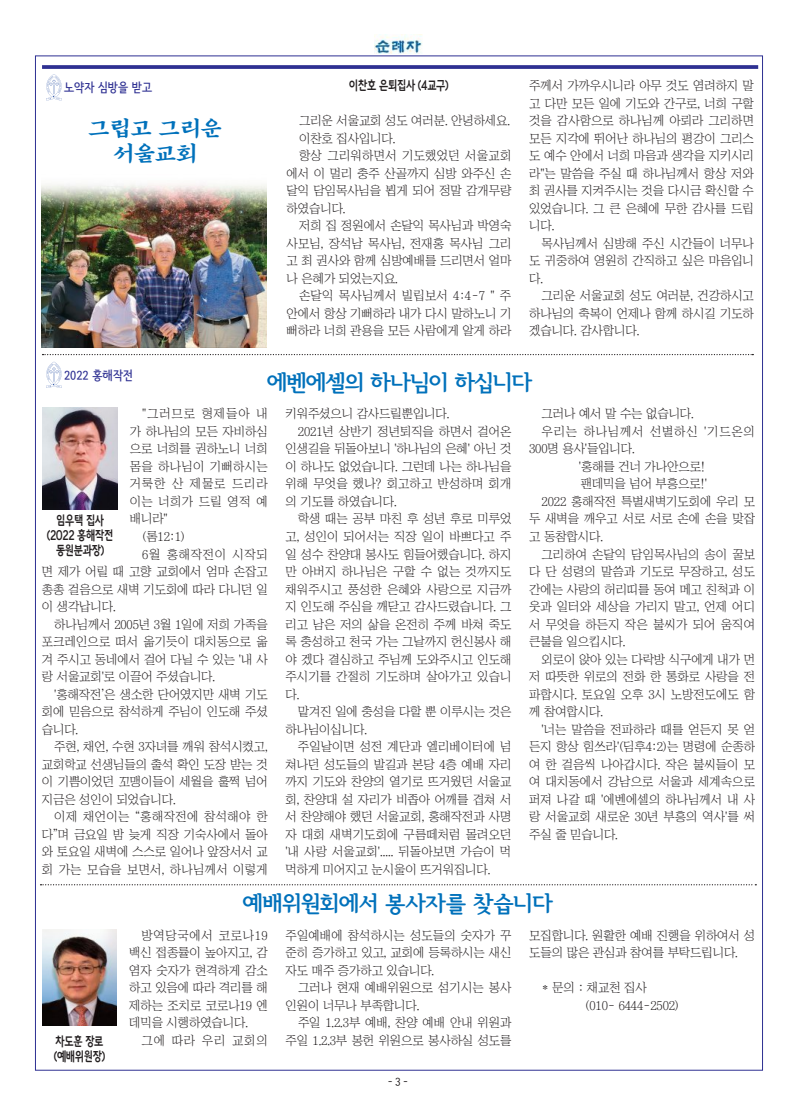
<style>
.page{position:relative;width:798px;height:1117px;background:#fff}
.page>*{position:absolute;margin:0;border:0;box-sizing:border-box;transform-origin:0 0}
.t1{font:22.5px "Seoul Hangang EB";letter-spacing:-.01em;color:#0071bb}
.t2{font:22.5px "Mapo Agape";letter-spacing:-.025em;color:#0071bb}
.t3{font:12.5px/17.5px "Chosunilbo NM";letter-spacing:-.01em;color:#231f20;text-align:justify}
.t4{font:12.5px "Goyang Deogyang B";letter-spacing:-.025em;color:#231f20;scale:.8 1}
.t5{font:12.5px/17.5px "Chosunilbo NM";letter-spacing:.06em;color:#231f20}
.t6{font:12.5px "Se N CB";color:#2e3092}
</style>
<div class="page">
<img style="left:375px;top:34px;width:47px;height:19px">
<svg style="left:42px;top:65px;width:715px;height:4px;background:#3a3c98"></svg>
<svg style="left:46px;top:361px;width:16px;height:27px"></svg>
<svg style="left:46px;top:74px;width:16px;height:26px"></svg>
<img style="left:43px;top:407px;width:74px;height:102px">
<img style="left:42px;top:184px;width:224px;height:163px">
<svg style="left:42px;top:354px;width:711px;height:1px"></svg>
<svg style="left:40px;top:884px;width:716px;height:1px"></svg>
<img style="left:42px;top:929px;width:75px;height:96px">
<p class="t6" style="left:64px;top:81px;width:89px">노약자 심방을 받고</p>
<p class="t2" style="left:88px;top:118px;width:135px">그립고 그리운</p>
<p class="t2" style="left:113px;top:143px;width:86px">서울교회</p>
<p class="t6" style="left:64px;top:369px;width:70px">2022 홍해작전</p>
<p class="t4" style="left:349px;top:78px;width:126px">이찬호 은퇴집사 (4교구)</p>
<p class="t3" style="left:299px;top:112px;width:212px">그리운 서울교회 성도 여러분. 안녕하세요.</p>
<p class="t3" style="left:299px;top:129px;width:98px">이찬호 집사입니다.</p>
<p class="t3" style="left:286px;top:147px;width:226px;text-indent:12px">항상 그리워하면서 기도했었던 서울교회 에서 이 멀리 충주 산골까지 심방 와주신 손 달익 담임목사님을 뵙게 되어 정말 감개무량 하였습니다.</p>
<p class="t3" style="left:286px;top:217px;width:226px;text-indent:12px">저희 집 정원에서 손달익 목사님과 박영숙 사모님, 장석남 목사님, 전재홍 목사님 그리 고 최 권사와 함께 심방예배를 드리면서 얼마 나 은혜가 되었는지요.</p>
<p class="t3" style="left:286px;top:287px;width:226px;text-indent:12px">손달익 목사님께서 빌립보서 4:4-7 " 주 안에서 항상 기뻐하라 내가 다시 말하노니 기 뻐하라 너희 관용을 모든 사람에게 알게 하라</p>
<p class="t3" style="left:529px;top:77px;width:226px">주께서 가까우시니라 아무 것도 염려하지 말 고 다만 모든 일에 기도와 간구로, 너희 구할 것을 감사함으로 하나님께 아뢰라 그리하면 모든 지각에 뛰어난 하나님의 평강이 그리스 도 예수 안에서 너희 마음과 생각을 지키시리 라"는 말씀을 주실 때 하나님께서 항상 저와 최 권사를 지켜주시는 것을 다시금 확신할 수 있었습니다. 그 큰 은혜에 무한 감사를 드립 니다.</p>
<p class="t3" style="left:529px;top:234px;width:226px;text-indent:12px">목사님께서 심방해 주신 시간들이 너무나 도 귀중하여 영원히 간직하고 싶은 마음입니 다.</p>
<p class="t3" style="left:529px;top:287px;width:226px;text-indent:12px">그리운 서울교회 성도 여러분, 건강하시고 하나님의 축복이 언제나 함께 하시길 기도하 겠습니다. 감사합니다.</p>
<p class="t1" style="left:267px;top:371px;width:266px">에벤에셀의 하나님이 하십니다</p>
<p class="t3" style="left:130px;top:405px;width:139px;text-indent:12px">"그러므로 형제들아 내 가 하나님의 모든 자비하심 으로 너희를 권하노니 너희 몸을 하나님이 기뻐하시는 거룩한 산 제물로 드리라 이는 너희가 드릴 영적 예 배니라"</p>
<p class="t3" style="left:142px;top:527px;width:44px">(롬12:1)</p>
<p class="t3" style="left:42px;top:545px;width:227px;text-indent:100px">6월 홍해작전이 시작되 면 제가 어릴 때 고향 교회에서 엄마 손잡고 총총 걸음으로 새벽 기도회에 따라 다니던 일 이 생각납니다.</p>
<p class="t3" style="left:42px;top:615px;width:227px;text-indent:12px">하나님께서 2005년 3월 1일에 저희 가족을 포크레인으로 떠서 옮기듯이 대치동으로 옮 겨 주시고 동네에서 걸어 다닐 수 있는 '내 사 랑 서울교회'로 이끌어 주셨습니다.</p>
<p class="t3" style="left:42px;top:685px;width:227px;text-indent:12px">'홍해작전’은 생소한 단어였지만 새벽 기도 회에 믿음으로 참석하게 주님이 인도해 주셨 습니다.</p>
<p class="t3" style="left:42px;top:737px;width:227px;text-indent:12px">주현, 채언, 수현 3자녀를 깨워 참석시켰고, 교회학교 선생님들의 출석 확인 도장 받는 것 이 기쁨이었던 꼬맹이들이 세월을 훌쩍 넘어 지금은 성인이 되었습니다.</p>
<p class="t3" style="left:42px;top:807px;width:227px;text-indent:12px">이제 채언이는 “홍해작전에 참석해야 한 다”며 금요일 밤 늦게 직장 기숙사에서 돌아 와 토요일 새벽에 스스로 일어나 앞장서서 교 회 가는 모습을 보면서, 하나님께서 이렇게</p>
<p class="t4" style="left:56px;top:513px;width:61px">임우택 집사</p>
<p class="t4" style="left:47px;top:528px;width:84px">(2022 홍해작전</p>
<p class="t4" style="left:56px;top:543px;width:62px">동원분과장)</p>
<p class="t3" style="left:285px;top:405px;width:165px">키워주셨으니 감사드릴뿐입니다.</p>
<p class="t3" style="left:285px;top:422px;width:227px;text-indent:12px">2021년 상반기 정년퇴직을 하면서 걸어온 인생길을 뒤돌아보니 '하나님의 은혜' 아닌 것 이 하나도 없었습니다. 그런데 나는 하나님을 위해 무엇을 했나? 회고하고 반성하며 회개 의 기도를 하였습니다.</p>
<p class="t3" style="left:285px;top:510px;width:227px;text-indent:12px">학생 때는 공부 마친 후 성년 후로 미루었 고, 성인이 되어서는 직장 일이 바쁘다고 주 일 성수 찬양대 봉사도 힘들어했습니다. 하지 만 아버지 하나님은 구할 수 없는 것까지도 채워주시고 풍성한 은혜와 사랑으로 지금까 지 인도해 주심을 깨닫고 감사드렸습니다. 그 리고 남은 저의 삶을 온전히 주께 바쳐 죽도 록 충성하고 천국 가는 그날까지 헌신봉사 해 야 겠다 결심하고 주님께 도와주시고 인도해 주시기를 간절히 기도하며 살아가고 있습니 다.</p>
<p class="t3" style="left:285px;top:702px;width:227px;text-indent:12px">맡겨진 일에 충성을 다할 뿐 이루시는 것은 하나님이십니다.</p>
<p class="t3" style="left:285px;top:737px;width:227px;text-indent:12px">주일날이면 성전 계단과 엘리베이터에 넘 쳐나던 성도들의 발길과 본당 4층 예배 자리 까지 기도와 찬양의 열기로 뜨거웠던 서울교 회, 찬양대 설 자리가 비좁아 어깨를 겹쳐 서 서 찬양해야 했던 서울교회, 홍해작전과 사명 자 대회 새벽기도회에 구름떼처럼 몰려오던 '내 사랑 서울교회'..... 뒤돌아보면 가슴이 먹 먹하게 미어지고 눈시울이 뜨거워집니다.</p>
<p class="t3" style="left:541px;top:405px;width:154px">그러나 예서 말 수는 없습니다.</p>
<p class="t5" style="left:529px;top:422px;width:227px;text-indent:12px">우리는 하나님께서 선별하신 '기드온의<br>300명 용사'들입니다.</p>
<p class="t3" style="left:578px;top:457px;width:128px">'홍해를 건너 가나안으로!</p>
<p class="t3" style="left:580px;top:475px;width:128px">팬데믹을 넘어 부흥으로!'</p>
<p class="t3" style="left:529px;top:492px;width:227px;text-indent:12px">2022 홍해작전 특별새벽기도회에 우리 모 두 새벽을 깨우고 서로 서로 손에 손을 맞잡 고 동참합시다.</p>
<p class="t3" style="left:529px;top:545px;width:227px;text-indent:12px">그리하여 손달익 담임목사님의 송이 꿀보 다 단 성령의 말씀과 기도로 무장하고, 성도 간에는 사랑의 허리띠를 동여 메고 친척과 이 웃과 일터와 세상을 가리지 말고, 언제 어디 서 무엇을 하든지 작은 불씨가 되어 움직여 큰불을 일으킵시다.</p>
<p class="t3" style="left:529px;top:650px;width:227px;text-indent:12px">외로이 앉아 있는 다락방 식구에게 내가 먼 저 따뜻한 위로의 전화 한 통화로 사랑을 전 파합시다. 토요일 오후 3시 노방전도에도 함 께 참여합시다.</p>
<p class="t3" style="left:529px;top:720px;width:227px;text-indent:12px">'너는 말씀을 전파하라 때를 얻든지 못 얻 든지 항상 힘쓰라'(딤후4:2)는 명령에 순종하 여 한 걸음씩 나아갑시다. 작은 불씨들이 모 여 대치동에서 강남으로 서울과 세계속으로 퍼져 나갈 때 '에벤에셀의 하나님께서 내 사 랑 서울교회 새로운 30년 부흥의 역사'를 써 주실 줄 믿습니다.</p>
<p class="t4" style="left:55px;top:1034px;width:61px">차도훈 장로</p>
<p class="t4" style="left:54px;top:1049px;width:66px">(예배위원장)</p>
<p class="t1" style="left:243px;top:891px;width:311px">예배위원회에서 봉사자를 찾습니다</p>
<p class="t3" style="left:129px;top:926px;width:140px;text-indent:12px">방역당국에서 코로나19 백신 접종률이 높아지고, 감 염자 숫자가 현격하게 감소 하고 있음에 따라 격리를 해 제하는 조치로 코로나19 엔 데믹을 시행하였습니다.</p>
<p class="t3" style="left:141px;top:1031px;width:128px">그에 따라 우리 교회의</p>
<p class="t3" style="left:529px;top:926px;width:227px">모집합니다. 원활한 예배 진행을 위하여서 성 도들의 많은 관심과 참여를 부탁드립니다.</p>
<p class="t3" style="left:541px;top:978px;width:107px">* 문의 : 채교천 집사</p>
<p class="t3" style="left:585px;top:996px;width:95px">(010- 6444-2502)</p>
<p class="t3" style="left:285px;top:926px;width:227px">주일예배에 참석하시는 성도들의 숫자가 꾸 준히 증가하고 있고, 교회에 등록하시는 새신 자도 매주 증가하고 있습니다.</p>
<p class="t3" style="left:285px;top:978px;width:227px;text-indent:12px">그러나 현재 예배위원으로 섬기시는 봉사 인원이 너무나 부족합니다.</p>
<p class="t3" style="left:285px;top:1013px;width:227px;text-align:right">주일 1.2.3부 예배, 찬양 예배 안내 위원과 주일 1.2.3부 봉헌 위원으로 봉사하실 성도를</p>
</div>
